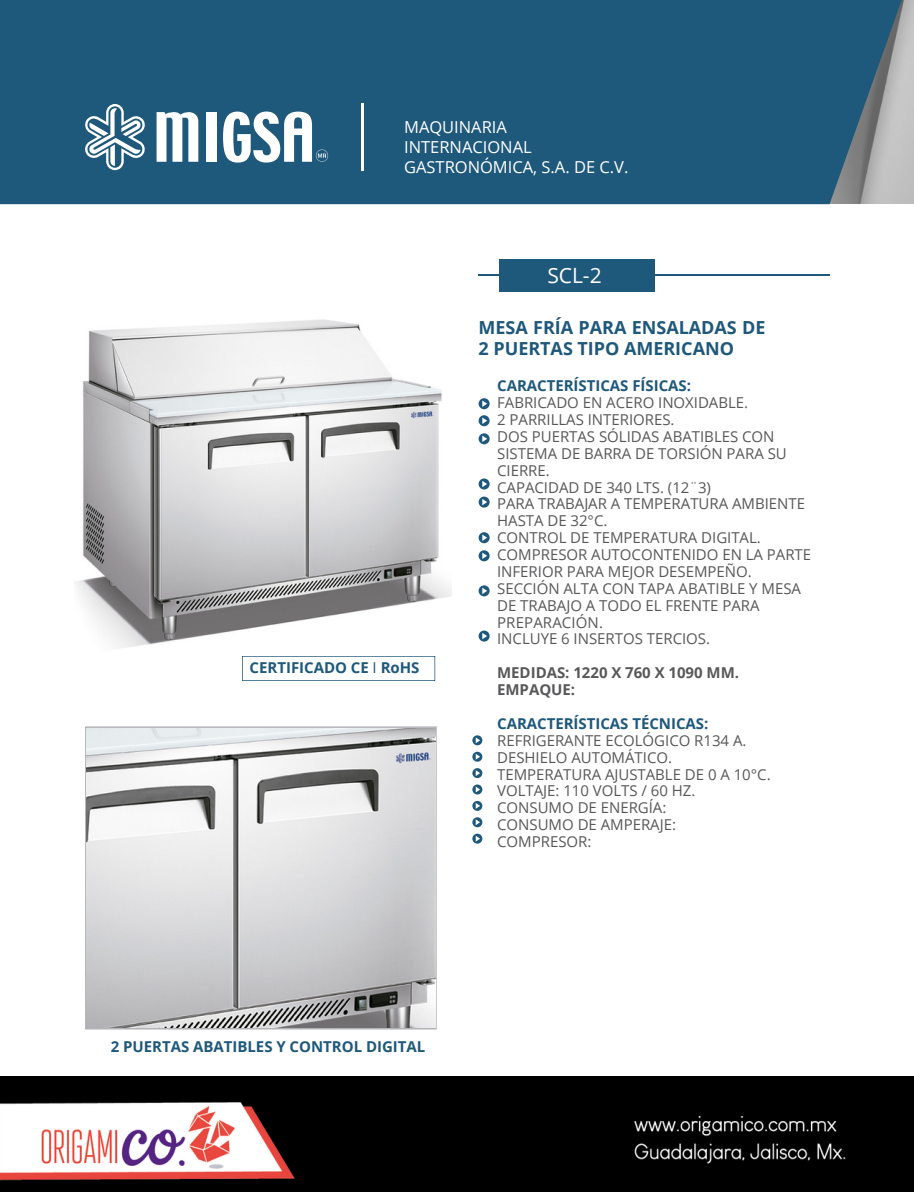
<style>
.page{position:relative;width:914px;height:1192px;background:#fff}
.page>*{position:absolute;margin:0;border:0;box-sizing:border-box;transform-origin:0 0}
.t1{font:21px "Open Sans";color:#fff}
.t2{font:700 18px/20.2px "Open Sans";color:#1e587b}
.t3{font:16.5px/20.2px "Open Sans";color:#fff}
.t4{font:15px "Open Sans";color:#58585a}
.t5{font:700 15px "Open Sans";color:#1e587b}
.t6{font:700 15px "Open Sans";color:#58585a}
.s1{font-weight:400}
</style>
<div class="page">
<img style="left:901px;top:0;width:13px;height:204px">
<svg style="left:242px;top:656px;width:193px;height:25px"></svg>
<div style="left:478px;top:415px;width:11px;height:11px;background:#1e587b;border-radius:50%"></div>
<svg style="left:482px;top:417px;width:5px;height:7px"></svg>
<div style="left:478px;top:398px;width:11px;height:11px;background:#1e587b;border-radius:50%"></div>
<svg style="left:482px;top:400px;width:5px;height:7px"></svg>
<div style="left:478px;top:433px;width:11px;height:11px;background:#1e587b;border-radius:50%"></div>
<svg style="left:482px;top:435px;width:5px;height:7px"></svg>
<svg style="left:478px;top:478px;width:11px;height:11px"></svg>
<svg style="left:482px;top:481px;width:5px;height:6px"></svg>
<svg style="left:478px;top:496px;width:11px;height:11px"></svg>
<svg style="left:482px;top:499px;width:5px;height:6px"></svg>
<div style="left:478px;top:532px;width:11px;height:11px;background:#1e587b;border-radius:50%"></div>
<svg style="left:482px;top:534px;width:5px;height:7px"></svg>
<div style="left:478px;top:550px;width:11px;height:11px;background:#1e587b;border-radius:50%"></div>
<svg style="left:482px;top:552px;width:5px;height:7px"></svg>
<div style="left:478px;top:585px;width:11px;height:11px;background:#1e587b;border-radius:50%"></div>
<svg style="left:482px;top:587px;width:5px;height:7px"></svg>
<svg style="left:478px;top:630px;width:11px;height:11px"></svg>
<svg style="left:482px;top:633px;width:5px;height:6px"></svg>
<div style="left:472px;top:735px;width:10px;height:10px;background:#1e587b;border-radius:50%"></div>
<svg style="left:475px;top:737px;width:5px;height:6px"></svg>
<svg style="left:472px;top:751px;width:10px;height:10px"></svg>
<svg style="left:475px;top:753px;width:5px;height:6px"></svg>
<svg style="left:472px;top:784px;width:10px;height:10px"></svg>
<svg style="left:475px;top:786px;width:5px;height:6px"></svg>
<svg style="left:472px;top:800px;width:10px;height:10px"></svg>
<svg style="left:475px;top:803px;width:5px;height:5px"></svg>
<svg style="left:472px;top:817px;width:10px;height:10px"></svg>
<svg style="left:475px;top:819px;width:5px;height:6px"></svg>
<svg style="left:472px;top:833px;width:10px;height:10px"></svg>
<svg style="left:475px;top:835px;width:5px;height:6px"></svg>
<svg style="left:472px;top:768px;width:10px;height:10px"></svg>
<svg style="left:475px;top:770px;width:5px;height:6px"></svg>
<div style="left:0;top:0;width:901px;height:204px;background:#1e587b"></div>
<svg style="left:84px;top:104px;width:62px;height:66px"></svg>
<svg style="left:156px;top:112px;width:42px;height:50px"></svg>
<div style="left:206px;top:112px;width:10px;height:50px;background:#fff"></div>
<svg style="left:223px;top:111px;width:105px;height:51px"></svg>
<hr style="left:362px;top:104px;width:1px;height:66px;background:#fff">
<hr style="left:478px;top:274px;width:351px;height:1px;background:#1e587b">
<div style="left:500px;top:259px;width:154px;height:32px;background:#1e587b"></div>
<img style="left:75px;top:319px;width:377px;height:329px">
<img style="left:86px;top:728px;width:349px;height:299px">
<img style="left:0;top:1076px;width:914px;height:115px">
<p class="t3" style="left:404px;top:116px;width:226px">MAQUINARIA<br>INTERNACIONAL<br>GASTRONÓMICA, S.A. DE C.V.</p>
<p class="t5" style="left:250px;top:657px;width:171px">CERTIFICADO CE <span class="s1">I</span> RoHS</p>
<p class="t1" style="left:547px;top:260px;width:56px">SCL-2</p>
<p class="t2" style="left:478px;top:317px;width:288px">MESA FRÍA PARA ENSALADAS DE<br>2 PUERTAS TIPO AMERICANO</p>
<p class="t5" style="left:497px;top:375px;width:195px">CARACTERÍSTICAS FÍSICAS:</p>
<p class="t4" style="left:497px;top:392px;width:252px">FABRICADO EN ACERO INOXIDABLE.</p>
<p class="t4" style="left:497px;top:409px;width:179px">2 PARRILLAS INTERIORES.</p>
<p class="t4" style="left:497px;top:426px;width:279px">DOS PUERTAS SÓLIDAS ABATIBLES CON</p>
<p class="t4" style="left:497px;top:443px;width:291px">SISTEMA DE BARRA DE TORSIÓN PARA SU</p>
<p class="t4" style="left:497px;top:459px;width:54px">CIERRE.</p>
<p class="t4" style="left:497px;top:476px;width:215px">CAPACIDAD DE 340 LTS. (12¨3)</p>
<p class="t4" style="left:497px;top:493px;width:309px">PARA TRABAJAR A TEMPERATURA AMBIENTE</p>
<p class="t4" style="left:497px;top:510px;width:112px">HASTA DE 32°C.</p>
<p class="t4" style="left:497px;top:527px;width:265px">CONTROL DE TEMPERATURA DIGITAL.</p>
<p class="t4" style="left:497px;top:544px;width:315px">COMPRESOR AUTOCONTENIDO EN LA PARTE</p>
<p class="t4" style="left:497px;top:561px;width:256px">INFERIOR PARA MEJOR DESEMPEÑO.</p>
<p class="t4" style="left:497px;top:578px;width:305px">SECCIÓN ALTA CON TAPA ABATIBLE Y MESA</p>
<p class="t4" style="left:497px;top:594px;width:264px">DE TRABAJO A TODO EL FRENTE PARA</p>
<p class="t4" style="left:497px;top:611px;width:107px">PREPARACIÓN.</p>
<p class="t4" style="left:497px;top:628px;width:214px">INCLUYE 6 INSERTOS TERCIOS.</p>
<p class="t6" style="left:497px;top:662px;width:243px">MEDIDAS: 1220 X 760 X 1090 MM.</p>
<p class="t6" style="left:497px;top:679px;width:80px">EMPAQUE:</p>
<p class="t5" style="left:497px;top:713px;width:213px">CARACTERÍSTICAS TÉCNICAS:</p>
<p class="t4" style="left:497px;top:729px;width:251px">REFRIGERANTE ECOLÓGICO R134 A.</p>
<p class="t4" style="left:497px;top:746px;width:176px">DESHIELO AUTOMÁTICO.</p>
<p class="t4" style="left:497px;top:763px;width:275px">TEMPERATURA AJUSTABLE DE 0 A 10°C.</p>
<p class="t4" style="left:497px;top:780px;width:200px">VOLTAJE: 110 VOLTS / 60 HZ.</p>
<p class="t4" style="left:497px;top:797px;width:171px">CONSUMO DE ENERGÍA:</p>
<p class="t4" style="left:497px;top:814px;width:180px">CONSUMO DE AMPERAJE:</p>
<p class="t4" style="left:497px;top:831px;width:96px">COMPRESOR:</p>
<p class="t5" style="left:111px;top:1035px;width:316px">2 PUERTAS ABATIBLES Y CONTROL DIGITAL</p>
</div>
